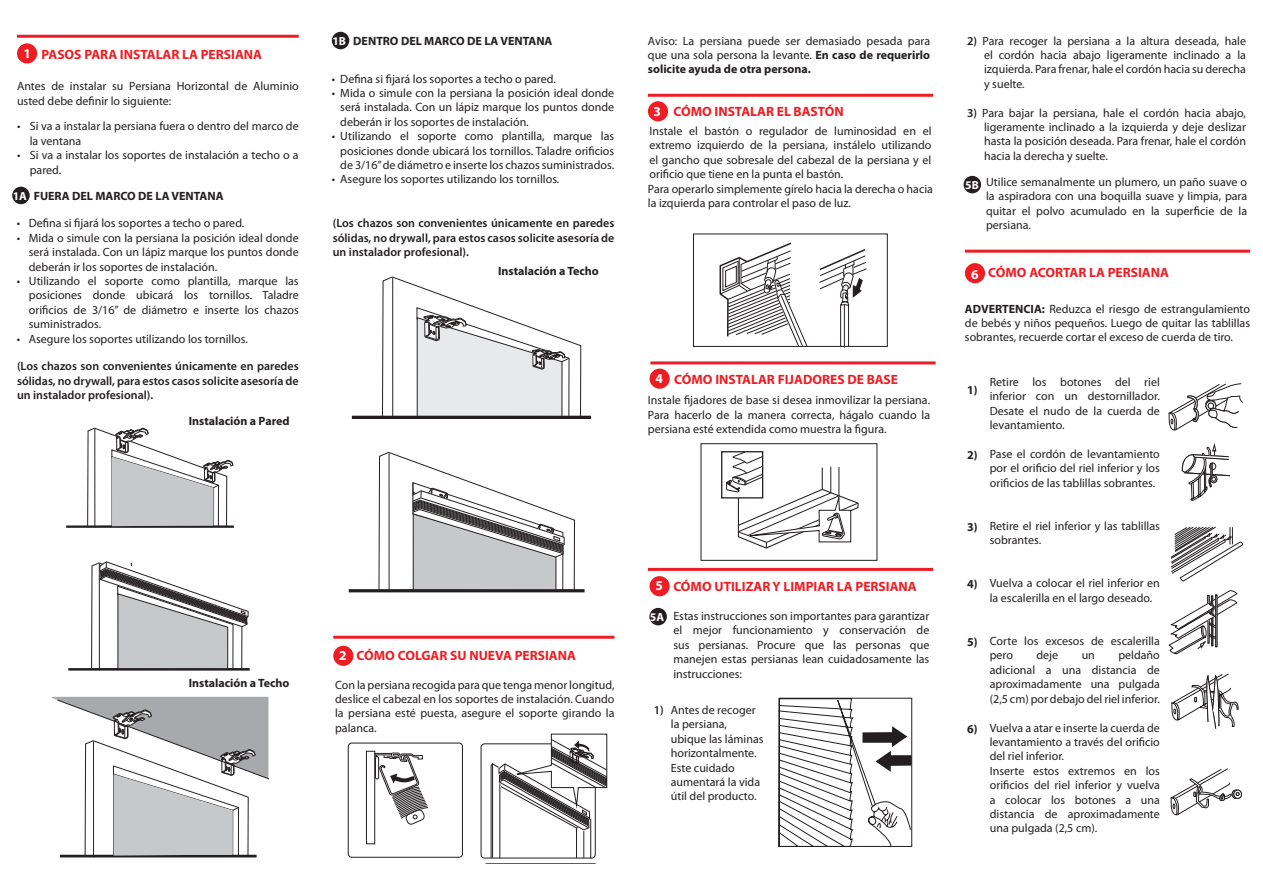
<style>
.page{position:relative;width:1263px;height:893px;background:#fff}
.page>*{position:absolute;margin:0;border:0;box-sizing:border-box;transform-origin:0 0}
.t1{font:13.95px "Myriad Pro";color:#231f20}
.t2{font:700 13.5px "Myriad Pro";color:#ee1d23}
.t3{font:700 13.5px "Myriad Pro";color:#fff}
.t4{font:12px/14.4px "Myriad Pro";color:#231f20;text-align:justify}
.t5{font:600 12px/14.4px "Myriad Pro";color:#231f20;text-align:justify}
.t6{font:700 12px "Myriad Pro";color:#231f20}
.t7{font:700 11.7px "Myriad Pro";color:#fff}
.s1{color:#fff}
.s2{font-size:11.7px;color:#fff}
.s3{font-weight:700}
.s4{font-weight:600}
</style>
<div class="page">
<hr style="left:333px;top:636px;width:281px;height:3px;background:#ee1d23">
<hr style="left:648px;top:94px;width:285px;height:3px;background:#ee1d23">
<hr style="left:650px;top:361px;width:286px;height:3px;background:#ee1d23">
<div style="left:333px;top:646px;width:20px;height:20px;background:#ee1d23;border-radius:50%"></div>
<div style="left:648px;top:101px;width:20px;height:20px;background:#ee1d23;border-radius:50%"></div>
<div style="left:649px;top:369px;width:21px;height:20px;background:#ee1d23;border-radius:50%"></div>
<svg style="left:52px;top:697px;width:216px;height:161px"></svg>
<hr style="left:68px;top:668px;width:182px;height:3px;background:#231f20">
<svg style="left:66px;top:427px;width:183px;height:243px"></svg>
<hr style="left:349px;top:589px;width:236px;height:3px;background:#231f20">
<svg style="left:378px;top:452px;width:197px;height:138px"></svg>
<hr style="left:413px;top:483px;width:1px;height:31px;background:#262324">
<hr style="left:17px;top:35px;width:282px;height:3px;background:#ee1d23">
<div style="left:17px;top:43px;width:20px;height:21px;background:#ee1d23;border-radius:50%"></div>
<div style="left:12px;top:187px;width:18px;height:17px;background:#231f20;border-radius:50%"></div>
<div style="left:332px;top:32px;width:17px;height:17px;background:#231f20;border-radius:50%"></div>
<hr style="left:648px;top:568px;width:285px;height:3px;background:#ee1d23">
<hr style="left:965px;top:250px;width:285px;height:3px;background:#ee1d23">
<div style="left:965px;top:263px;width:20px;height:20px;background:#ee1d23;border-radius:50%"></div>
<div style="left:649px;top:576px;width:21px;height:20px;background:#ee1d23;border-radius:50%"></div>
<div style="left:649px;top:608px;width:18px;height:17px;background:#231f20;border-radius:50%"></div>
<div style="left:963px;top:176px;width:18px;height:17px;background:#231f20;border-radius:50%"></div>
<svg style="left:483px;top:733px;width:125px;height:131px"></svg>
<div style="left:348px;top:743px;width:115px;height:115px;border:1px solid #231f20;border-radius:4px"></div>
<div style="left:366px;top:751px;width:9px;height:93px;border:1px solid #231f20"></div>
<svg style="left:374px;top:742px;width:55px;height:84px"></svg>
<hr style="left:352px;top:416px;width:239px;height:3px;background:#231f20">
<svg style="left:382px;top:276px;width:200px;height:140px"></svg>
<div style="left:701px;top:443px;width:176px;height:118px;border:1px solid #231f20"></div>
<svg style="left:721px;top:451px;width:138px;height:98px"></svg>
<svg style="left:1168px;top:383px;width:75px;height:118px"></svg>
<svg style="left:1170px;top:526px;width:73px;height:56px"></svg>
<svg style="left:1168px;top:590px;width:69px;height:65px"></svg>
<div style="left:1233px;top:790px;width:9px;height:9px;border:1px solid #231f20;border-radius:50%"></div>
<svg style="left:1170px;top:673px;width:69px;height:143px"></svg>
<svg style="left:778px;top:697px;width:134px;height:150px"></svg>
<div style="left:693px;top:234px;width:195px;height:113px;border:1px solid #231f20"></div>
<hr style="left:840px;top:305px;width:1px;height:42px;background:#231f20">
<hr style="left:844px;top:305px;width:1px;height:43px;background:#231f20">
<hr style="left:848px;top:305px;width:1px;height:42px;background:#231f20">
<svg style="left:819px;top:249px;width:48px;height:60px"></svg>
<svg style="left:719px;top:242px;width:89px;height:105px"></svg>
<p class="t2" style="left:23px;top:45px;width:240px"><span class="s1">1</span> PASOS PARA INSTALAR LA PERSIANA</p>
<p class="t4" style="left:17px;top:79px;width:283px">Antes de instalar su Persiana Horizontal de Aluminio usted debe definir lo siguiente:</p>
<p class="t4" style="left:30px;top:119px;width:270px;text-indent:-13px">• Si va a instalar la persiana fuera o dentro del marco de la ventana</p>
<p class="t4" style="left:30px;top:148px;width:270px;text-indent:-13px">• Si va a instalar los soportes de instalación a techo o a pared.</p>
<p class="t6" style="left:13px;top:188px;width:212px"><span class="s2">1A</span> FUERA DEL MARCO DE LA VENTANA</p>
<p class="t4" style="left:17px;top:216px;width:229px">• Defina si fijará los soportes a techo o pared.</p>
<p class="t4" style="left:29px;top:230px;width:271px;text-indent:-12px">• Mida o simule con la persiana la posición ideal donde será instalada. Con un lápiz marque los puntos donde deberán ir los soportes de instalación.</p>
<p class="t4" style="left:29px;top:274px;width:271px;text-indent:-12px">• Utilizando el soporte como plantilla, marque las posiciones donde ubicará los tornillos. Taladre orificios de 3/16” de diámetro e inserte los chazos suministrados.</p>
<p class="t4" style="left:17px;top:331px;width:233px">• Asegure los soportes utilizando los tornillos.</p>
<p class="t5" style="left:17px;top:359px;width:283px">(Los chazos son convenientes únicamente en paredes sólidas, no drywall, para estos casos solicite asesoría de un instalador profesional).</p>
<p class="t1" style="left:16px;top:393px;width:10px">A</p>
<p class="t6" style="left:189px;top:413px;width:102px">Instalación a Pared</p>
<p class="t6" style="left:332px;top:33px;width:222px"><span class="s2">1B</span> DENTRO DEL MARCO DE LA VENTANA</p>
<p class="t4" style="left:332px;top:71px;width:226px">• Defina si fijará los soportes a techo o pared.</p>
<p class="t4" style="left:340px;top:86px;width:275px;text-indent:-9px">• Mida o simule con la persiana la posición ideal donde será instalada. Con un lápiz marque los puntos donde deberán ir los soportes de instalación.</p>
<p class="t4" style="left:340px;top:129px;width:275px;text-indent:-9px">• Utilizando el soporte como plantilla, marque las posiciones donde ubicará los tornillos. Taladre orificios de 3/16” de diámetro e inserte los chazos suministrados.</p>
<p class="t4" style="left:332px;top:172px;width:229px">• Asegure los soportes utilizando los tornillos.</p>
<p class="t5" style="left:333px;top:216px;width:283px">(Los chazos son convenientes únicamente en paredes sólidas, no drywall, para estos casos solicite asesoría de un instalador profesional).</p>
<p class="t6" style="left:498px;top:263px;width:102px">Instalación a Techo</p>
<p class="t6" style="left:189px;top:675px;width:102px">Instalación a Techo</p>
<p class="t3" style="left:339px;top:647px;width:9px">2</p>
<p class="t2" style="left:357px;top:647px;width:221px">CÓMO COLGAR SU NUEVA PERSIANA</p>
<p class="t4" style="left:335px;top:677px;width:281px">Con la persiana recogida para que tenga menor longitud, deslice el cabezal en los soportes de instalación. Cuando la persiana esté puesta, asegure el soporte girando la palanca.</p>
<p class="t4" style="left:648px;top:33px;width:284px">Aviso: La persiana puede ser demasiado pesada para que una sola persona la levante. <span class="s3">En caso de requerirlo solicite ayuda de otra persona.</span></p>
<p class="t3" style="left:653px;top:102px;width:9px">3</p>
<p class="t2" style="left:673px;top:103px;width:172px">CÓMO INSTALAR EL BASTÓN</p>
<p class="t4" style="left:648px;top:124px;width:287px;text-align:left">Instale el bastón o regulador de luminosidad en el extremo izquierdo de la persiana, instálelo utilizando el gancho que sobresale del cabezal de la persiana y el orificio que tiene en la punta el bastón.<br>Para operarlo simplemente gírelo hacia la derecha o hacia la izquierda para controlar el paso de luz.</p>
<p class="t2" style="left:674px;top:371px;width:225px">CÓMO INSTALAR FIJADORES DE BASE</p>
<p class="t3" style="left:655px;top:370px;width:9px">4</p>
<p class="t4" style="left:648px;top:393px;width:284px">Instale fijadores de base si desea inmovilizar la persiana.<br>Para hacerlo de la manera correcta, hágalo cuando la persiana esté extendida como muestra la figura.</p>
<p class="t3" style="left:655px;top:577px;width:9px">5</p>
<p class="t7" style="left:650px;top:609px;width:16px">5A</p>
<p class="t2" style="left:673px;top:578px;width:245px">CÓMO UTILIZAR Y LIMPIAR LA PERSIANA</p>
<p class="t4" style="left:673px;top:609px;width:258px">Estas instrucciones son importantes para garantizar el mejor funcionamiento y conservación de sus persianas. Procure que las personas que manejen estas persianas lean cuidadosamente las instrucciones:</p>
<p class="t4" style="left:671px;top:702px;width:94px;text-align:left;text-indent:-17px"><span class="s4">1)</span> Antes de recoger la persiana, ubique las láminas horizontalmente.<br>Este cuidado aumentará la vida útil del producto.</p>
<p class="t4" style="left:984px;top:33px;width:263px;text-indent:-17px"><span class="s4">2)</span> Para recoger la persiana a la altura deseada, hale el cordón hacia abajo ligeramente inclinado a la izquierda. Para frenar, hale el cordón hacia su derecha y suelte.</p>
<p class="t4" style="left:984px;top:105px;width:263px;text-indent:-17px"><span class="s4">3)</span> Para bajar la persiana, hale el cordón hacia abajo, ligeramente inclinado a la izquierda y deje deslizar hasta la posición deseada. Para frenar, hale el cordón hacia la derecha y suelte.</p>
<p class="t7" style="left:965px;top:177px;width:15px">5B</p>
<p class="t4" style="left:986px;top:174px;width:263px">Utilice semanalmente un plumero, un paño suave o la aspiradora con una boquilla suave y limpia, para quitar el polvo acumulado en la superficie de la persiana.</p>
<p class="t3" style="left:971px;top:265px;width:9px">6</p>
<p class="t2" style="left:988px;top:264px;width:182px">CÓMO ACORTAR LA PERSIANA</p>
<p class="t4" style="left:965px;top:301px;width:287px"><span class="s3">ADVERTENCIA:</span> Reduzca el riesgo de estrangulamiento de bebés y niños pequeños. Luego de quitar las tablillas sobrantes, recuerde cortar el exceso de cuerda de tiro.</p>
<p class="t6" style="left:967px;top:382px;width:12px">1)</p>
<p class="t6" style="left:967px;top:447px;width:12px">2)</p>
<p class="t6" style="left:967px;top:519px;width:12px">3)</p>
<p class="t6" style="left:967px;top:576px;width:12px">4)</p>
<p class="t6" style="left:967px;top:634px;width:12px">5)</p>
<p class="t6" style="left:967px;top:721px;width:12px">6)</p>
<p class="t4" style="left:990px;top:374px;width:172px">Retire los botones del riel inferior con un destornillador.<br>Desate el nudo de la cuerda de levantamiento.</p>
<p class="t4" style="left:990px;top:446px;width:172px">Pase el cordón de levantamiento por el orificio del riel inferior y los orificios de las tablillas sobrantes.</p>
<p class="t4" style="left:990px;top:518px;width:172px">Retire el riel inferior y las tablillas sobrantes.</p>
<p class="t4" style="left:990px;top:576px;width:172px">Vuelva a colocar el riel inferior en la escalerilla en el largo deseado.</p>
<p class="t4" style="left:990px;top:634px;width:172px">Corte los excesos de escalerilla pero</p>
<p class="t4" style="left:990px;top:648px;width:172px;text-indent:129px">peldaño adicional a una distancia de aproximadamente una pulgada (2,5 cm) por debajo del riel inferior.</p>
<p class="t4" style="left:990px;top:720px;width:172px;text-align:left">Vuelva a atar e inserte la cuerda de levantamiento a través del orificio del riel inferior.<br>Inserte estos extremos en los orificios del riel inferior y vuelva a colocar los botones a una distancia de aproximadamente una pulgada (2,5 cm).</p>
<p class="t4" style="left:1036px;top:648px;width:23px">deje</p>
<p class="t4" style="left:1082px;top:648px;width:15px">un</p>
</div>
